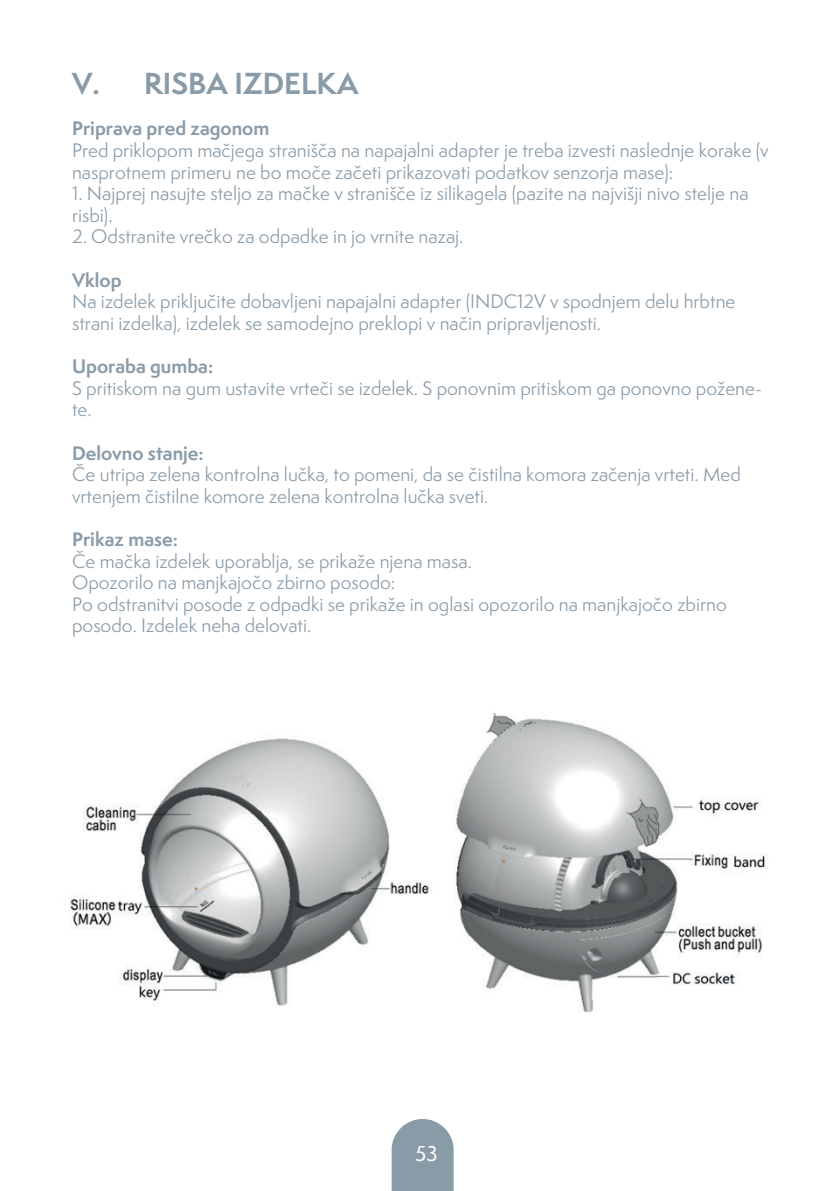
<style>
.page{position:relative;width:840px;height:1191px;background:#fff}
.page>*{position:absolute;margin:0;border:0;box-sizing:border-box;transform-origin:0 0}
.t1{font:700 28px "Semplicita Pro";color:#8a9ba8}
.t2{font:500 20px "Semplicita Pro";color:#fff}
.t3{font:18px/21.6px "Semplicita Pro";color:#8a9ba8}
.t4{font:700 18px "Semplicita Pro";color:#8a9ba8}
</style>
<div class="page">
<svg style="left:391px;top:1119px;width:62px;height:72px;background:#95a4b0"></svg>
<img style="left:69px;top:713px;width:696px;height:300px">
<h1 class="t1" style="left:72px;top:63px;width:287px">V. RISBA IZDELKA</h1>
<p class="t4" style="left:72px;top:115px;width:199px">Priprava pred zagonom</p>
<p class="t3" style="left:72px;top:139px;width:697px">Pred priklopom mačjega stranišča na napajalni adapter je treba izvesti naslednje korake (v nasprotnem primeru ne bo moče začeti prikazovati podatkov senzorja mase):</p>
<p class="t3" style="left:72px;top:182px;width:677px">1. Najprej nasujte steljo za mačke v stranišče iz silikagela (pazite na najvišji nivo stelje na risbi).</p>
<p class="t3" style="left:72px;top:226px;width:392px">2. Odstranite vrečko za odpadke in jo vrnite nazaj.</p>
<p class="t4" style="left:72px;top:266px;width:51px">Vklop</p>
<p class="t3" style="left:72px;top:290px;width:664px">Na izdelek priključite dobavljeni napajalni adapter (INDC12V v spodnjem delu hrbtne strani izdelka), izdelek se samodejno preklopi v način pripravljenosti.</p>
<p class="t4" style="left:72px;top:353px;width:143px">Uporaba gumba:</p>
<p class="t3" style="left:72px;top:377px;width:691px">S pritiskom na gum ustavite vrteči se izdelek. S ponovnim pritiskom ga ponovno požene&shy;te.</p>
<p class="t4" style="left:72px;top:439px;width:133px">Delovno stanje:</p>
<p class="t3" style="left:72px;top:463px;width:670px">Če utripa zelena kontrolna lučka, to pomeni, da se čistilna komora začenja vrteti. Med vrtenjem čistilne komore zelena kontrolna lučka sveti.</p>
<p class="t4" style="left:72px;top:526px;width:107px">Prikaz mase:</p>
<p class="t3" style="left:72px;top:550px;width:656px">Če mačka izdelek uporablja, se prikaže njena masa.<br>Opozorilo na manjkajočo zbirno posodo:<br>Po odstranitvi posode z odpadki se prikaže in oglasi opozorilo na manjkajočo zbirno posodo. Izdelek neha delovati.</p>
<p class="t2" style="left:415px;top:1139px;width:24px">53</p>
</div>
